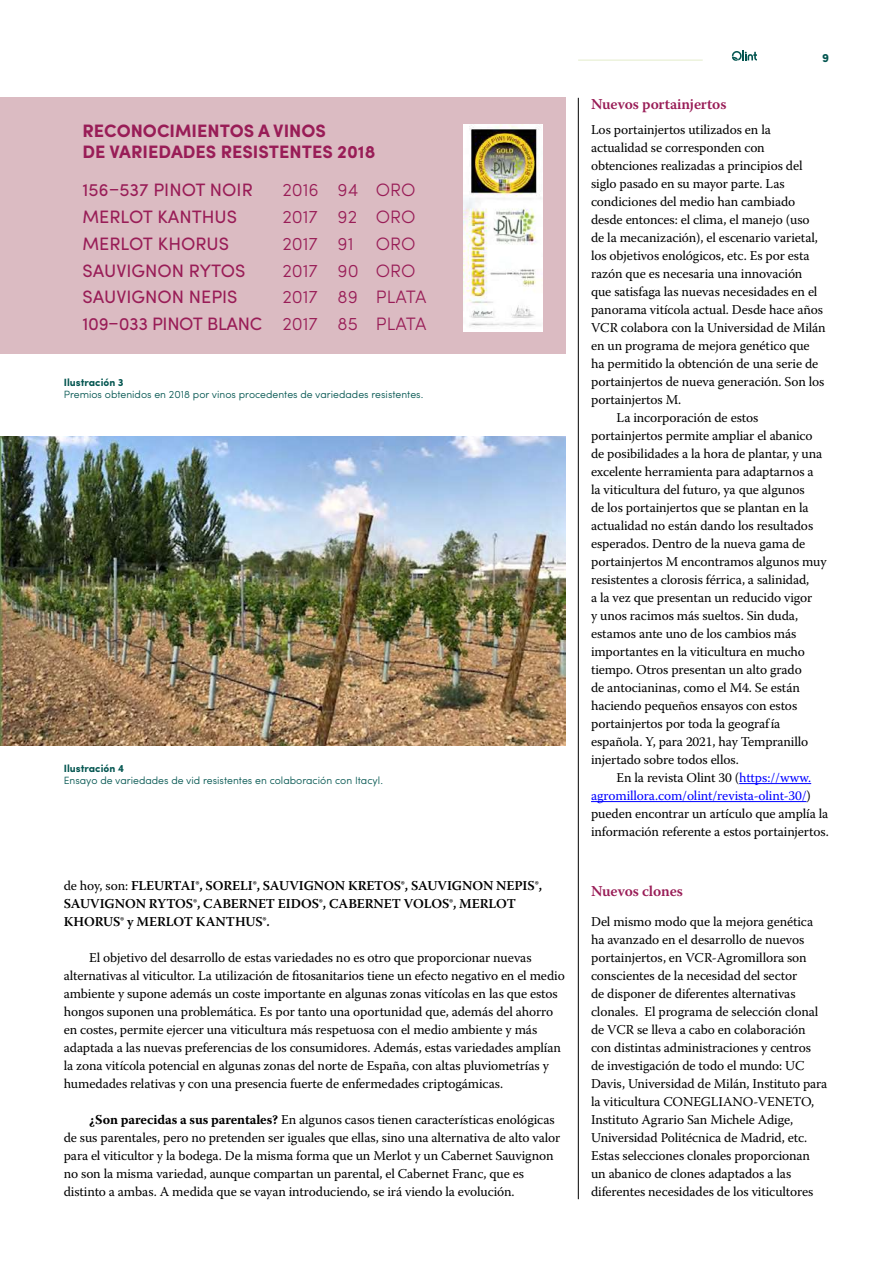
<style>
.page{position:relative;width:893px;height:1263px;background:#fff}
.page>*{position:absolute;margin:0;border:0;box-sizing:border-box;transform-origin:0 0}
.t1{font:300 18px/26.7px "Sofia Pro";color:#991d57;text-align:right}
.t2{font:18px "Sofia Pro";color:#991d57}
.t3{font:700 18px/21px "Sofia Pro";color:#991d57}
.t4{font:600 15px "Warnock Pro";letter-spacing:-.01em;color:#991d57}
.t5{font:13.5px/18px "Warnock Pro";letter-spacing:-.01em;color:#000}
.t6{font:600 13.5px/18px "Warnock Pro";letter-spacing:-.005em;color:#000}
.t7{font:13.5px "Warnock Pro";letter-spacing:-.01em;color:#00f}
.t8{font:700 12px "Sofia Pro";color:#035550}
.t9{font:300 10.5px "Sofia Pro";color:#035550}
.t10{font:700 10.5px "Sofia Pro";color:#035550}
.s1{font-weight:400}
.s2{font-weight:700}
.s3{color:#00f}
.s4{color:#000}
</style>
<div class="page">
<div style="left:0;top:98px;width:566px;height:256px;background:#dbbbc2"></div>
<hr style="left:578px;top:98px;width:1px;height:1101px;background:#000">
<hr style="left:578px;top:60px;width:125px;height:1px;background:#e3ecca">
<svg style="left:732px;top:50px;width:25px;height:11px"></svg>
<img style="left:464px;top:125px;width:79px;height:207px">
<hr style="left:739px;top:783px;width:72px;height:1px;background:#00f">
<hr style="left:591px;top:801px;width:215px;height:1px;background:#00f">
<img style="left:0;top:437px;width:566px;height:309px">
<h1 class="t3" style="left:82px;top:119px;width:294px">RECONOCIMIENTOS A VINOS<br>DE VARIEDADES RESISTENTES 2018</h1>
<h1 class="t2" style="left:82px;top:177px;width:172px">156–537 PINOT NOIR</h1>
<h1 class="t1" style="left:282px;top:176px;width:135px">2016 94 ORO</h1>
<h1 class="t2" style="left:82px;top:203px;width:156px">MERLOT KANTHUS</h1>
<h1 class="t1" style="left:282px;top:202px;width:135px">2017 92 ORO</h1>
<h1 class="t2" style="left:82px;top:230px;width:148px">MERLOT KHORUS</h1>
<h1 class="t1" style="left:282px;top:229px;width:135px">2017 91 ORO</h1>
<h1 class="t2" style="left:82px;top:257px;width:164px">SAUVIGNON RYTOS</h1>
<h1 class="t1" style="left:282px;top:256px;width:135px">2017 90 ORO</h1>
<h1 class="t2" style="left:82px;top:284px;width:157px">SAUVIGNON NEPIS</h1>
<h1 class="t1" style="left:82px;top:283px;width:346px">2017 89 PLATA<br><span class="s1">109–033 PINOT BLANC</span> 2017 85 PLATA</h1>
<p class="t10" style="left:64px;top:374px;width:61px">Ilustración 3</p>
<p class="t9" style="left:64px;top:387px;width:361px">Premios obtenidos en 2018 por vinos procedentes de variedades resistentes.</p>
<p class="t10" style="left:64px;top:760px;width:62px">Ilustración 4</p>
<p class="t9" style="left:64px;top:773px;width:321px">Ensayo de variedades de vid resistentes en colaboración con Itacyl.</p>
<p class="t6" style="left:64px;top:876px;width:480px"><span class="s1">de hoy, son:</span> FLEURTAI®, SORELI®, SAUVIGNON KRETOS®, SAUVIGNON NEPIS®,<br>SAUVIGNON RYTOS®, CABERNET EIDOS®, CABERNET VOLOS®, MERLOT<br>KHORUS® y MERLOT KANTHUS®.</p>
<p class="t5" style="left:64px;top:948px;width:503px;text-indent:26px">El objetivo del desarrollo de estas variedades no es otro que proporcionar nuevas alternativas al viticultor. La utilización de fitosanitarios tiene un efecto negativo en el medio ambiente y supone además un coste importante en algunas zonas vitícolas en las que estos hongos suponen una problemática. Es por tanto una oportunidad que, además del ahorro en costes, permite ejercer una viticultura más respetuosa con el medio ambiente y más adaptada a las nuevas preferencias de los consumidores. Además, estas variedades amplían la zona vitícola potencial en algunas zonas del norte de España, con altas pluviometrías y humedades relativas y con una presencia fuerte de enfermedades criptogámicas.</p>
<p class="t5" style="left:64px;top:1110px;width:498px;text-indent:26px"><span class="s2">¿Son parecidas a sus parentales?</span> En algunos casos tienen características enológicas de sus parentales, pero no pretenden ser iguales que ellas, sino una alternativa de alto valor para el viticultor y la bodega. De la misma forma que un Merlot y un Cabernet Sauvignon no son la misma variedad, aunque compartan un parental, el Cabernet Franc, que es distinto a ambas. A medida que se vayan introduciendo, se irá viendo la evolución.</p>
<p class="t8" style="left:822px;top:48px;width:9px">9</p>
<p class="t4" style="left:591px;top:95px;width:137px">Nuevos portainjertos</p>
<p class="t5" style="left:591px;top:120px;width:181px">Los portainjertos utilizados en la</p>
<p class="t5" style="left:591px;top:138px;width:175px">actualidad se corresponden con</p>
<p class="t5" style="left:591px;top:156px;width:213px">obtenciones realizadas a principios del</p>
<p class="t5" style="left:591px;top:174px;width:195px">siglo pasado en su mayor parte. Las</p>
<p class="t5" style="left:591px;top:192px;width:206px">condiciones del medio han cambiado</p>
<p class="t5" style="left:591px;top:210px;width:220px">desde entonces: el clima, el manejo (uso</p>
<p class="t5" style="left:591px;top:228px;width:228px">de la mecanización), el escenario varietal,</p>
<p class="t5" style="left:591px;top:246px;width:220px">los objetivos enológicos, etc. Es por esta</p>
<p class="t5" style="left:591px;top:264px;width:213px">razón que es necesaria una innovación</p>
<p class="t5" style="left:591px;top:282px;width:228px">que satisfaga las nuevas necesidades en el</p>
<p class="t5" style="left:591px;top:300px;width:233px">panorama vitícola actual. Desde hace años</p>
<p class="t5" style="left:591px;top:318px;width:236px">VCR colabora con la Universidad de Milán</p>
<p class="t5" style="left:591px;top:336px;width:220px">en un programa de mejora genético que</p>
<p class="t5" style="left:591px;top:354px;width:229px">ha permitido la obtención de una serie de</p>
<p class="t5" style="left:591px;top:372px;width:235px">portainjertos de nueva generación. Son los</p>
<p class="t5" style="left:591px;top:390px;width:92px">portainjertos M.</p>
<p class="t5" style="left:617px;top:408px;width:143px">La incorporación de estos</p>
<p class="t5" style="left:591px;top:426px;width:223px">portainjertos permite ampliar el abanico</p>
<p class="t5" style="left:591px;top:444px;width:233px">de posibilidades a la hora de plantar, y una</p>
<p class="t5" style="left:591px;top:462px;width:224px">excelente herramienta para adaptarnos a</p>
<p class="t5" style="left:591px;top:480px;width:215px">la viticultura del futuro, ya que algunos</p>
<p class="t5" style="left:591px;top:498px;width:219px">de los portainjertos que se plantan en la</p>
<p class="t5" style="left:591px;top:516px;width:224px">actualidad no están dando los resultados</p>
<p class="t5" style="left:591px;top:534px;width:216px">esperados. Dentro de la nueva gama de</p>
<p class="t5" style="left:591px;top:552px;width:237px">portainjertos M encontramos algunos muy</p>
<p class="t5" style="left:591px;top:570px;width:220px">resistentes a clorosis férrica, a salinidad,</p>
<p class="t5" style="left:591px;top:588px;width:223px">a la vez que presentan un reducido vigor</p>
<p class="t5" style="left:591px;top:606px;width:209px">y unos racimos más sueltos. Sin duda,</p>
<p class="t5" style="left:591px;top:624px;width:207px">estamos ante uno de los cambios más</p>
<p class="t5" style="left:591px;top:642px;width:215px">importantes en la viticultura en mucho</p>
<p class="t5" style="left:591px;top:660px;width:212px">tiempo. Otros presentan un alto grado</p>
<p class="t5" style="left:591px;top:678px;width:210px">de antocianinas, como el M4. Se están</p>
<p class="t5" style="left:591px;top:696px;width:208px">haciendo pequeños ensayos con estos</p>
<p class="t5" style="left:591px;top:714px;width:191px">portainjertos por toda la geografía</p>
<p class="t5" style="left:591px;top:732px;width:219px">española. Y, para 2021, hay Tempranillo</p>
<p class="t5" style="left:591px;top:750px;width:149px">injertado sobre todos ellos.</p>
<p class="t5" style="left:617px;top:768px;width:196px">En la revista Olint 30 (<span class="s3">https://www.</span></p>
<p class="t7" style="left:591px;top:787px;width:221px">agromillora.com/olint/revista-olint-30/<span class="s4">)</span></p>
<p class="t5" style="left:591px;top:804px;width:239px">pueden encontrar un artículo que amplía la</p>
<p class="t5" style="left:591px;top:822px;width:239px">información referente a estos portainjertos.</p>
<p class="t4" style="left:591px;top:882px;width:93px">Nuevos clones</p>
<p class="t5" style="left:591px;top:912px;width:238px">Del mismo modo que la mejora genética ha avanzado en el desarrollo de nuevos portainjertos, en VCR-Agromillora son conscientes de la necesidad del sector<br>de disponer de diferentes alternativas clonales. El programa de selección clonal de VCR se lleva a cabo en colaboración con distintas administraciones y centros de investigación de todo el mundo: UC Davis, Universidad de Milán, Instituto para la viticultura CONEGLIANO-VENETO, Instituto Agrario San Michele Adige, Universidad Politécnica de Madrid, etc.<br>Estas selecciones clonales proporcionan un abanico de clones adaptados a las diferentes necesidades de los viticultores</p>
</div>
